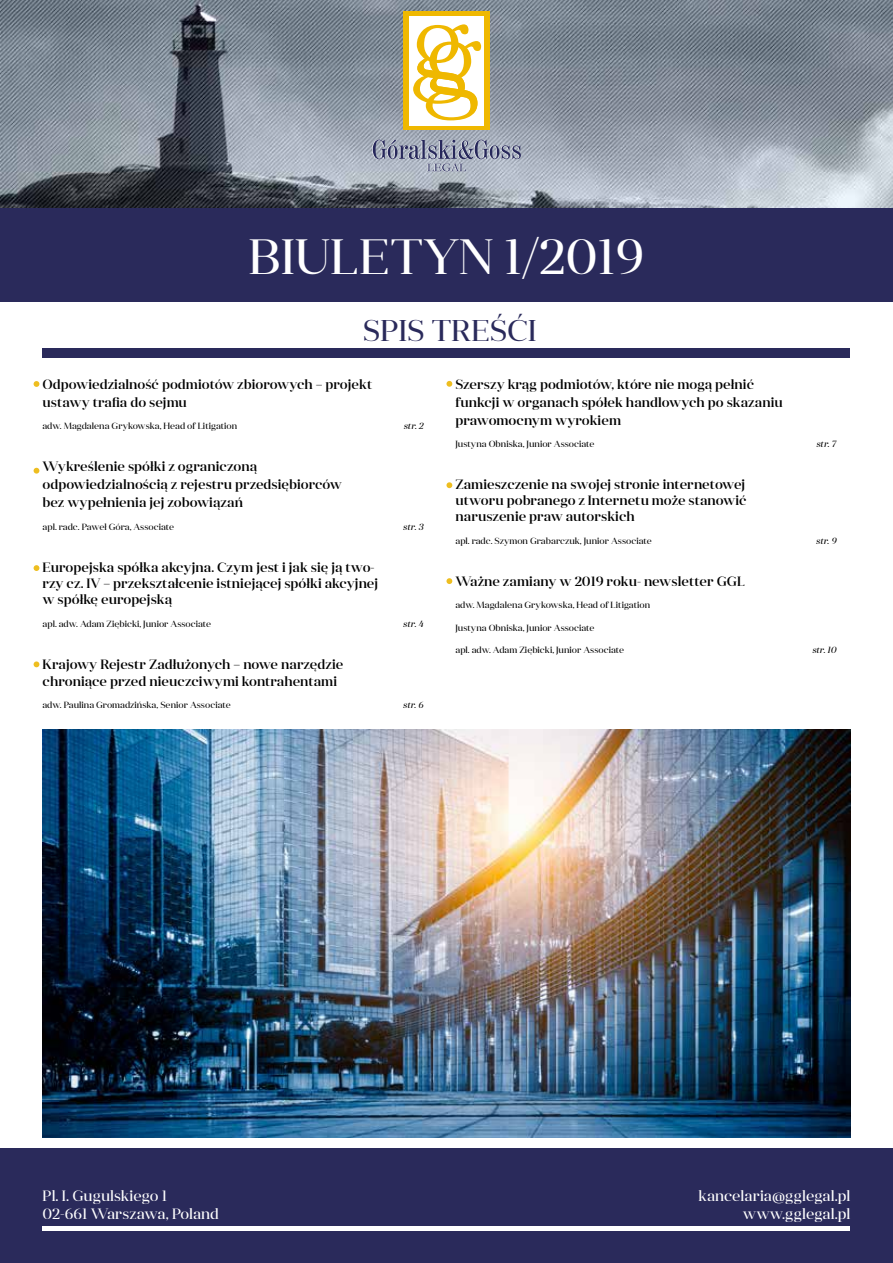
<style>
.page{position:relative;width:893px;height:1263px;background:#fff}
.page>*{position:absolute;margin:0;border:0;box-sizing:border-box;transform-origin:0 0}
.t1{font:49.5px "Anglecia Pro Display";color:#fff}
.t2{font:30px "Anglecia Pro Display";color:#2a2a5b}
.t3{font:15px/18px "Anglecia Pro Display";color:#fff}
.t4{font:500 13.5px/18px "Anglecia Pro Display";color:#000}
.t5{font:9px "Anglecia Pro Display";color:#000}
.t6{font:italic 9px "Anglecia Pro Display";color:#000}
</style>
<div class="page">
<img style="left:0;top:0;width:893px;height:208px">
<div style="left:0;top:208px;width:893px;height:94px;background:#2a2a5b"></div>
<svg style="left:372px;top:140px;width:149px;height:31px"></svg>
<div style="left:403px;top:12px;width:87px;height:118px;background:#efb800"></div>
<div style="left:410px;top:16px;width:74px;height:110px;background:#fff"></div>
<svg style="left:413px;top:24px;width:68px;height:96px"></svg>
<div style="left:43px;top:348px;width:807px;height:9px;background:#2a2a5b"></div>
<div style="left:0;top:1148px;width:893px;height:115px;background:#2a2a5b"></div>
<hr style="left:42px;top:1226px;width:808px;height:4px;background:#fff">
<svg style="left:34px;top:381px;width:5px;height:6px"></svg>
<svg style="left:34px;top:468px;width:5px;height:6px"></svg>
<svg style="left:34px;top:565px;width:5px;height:6px"></svg>
<svg style="left:34px;top:661px;width:5px;height:6px"></svg>
<svg style="left:446px;top:381px;width:6px;height:6px"></svg>
<svg style="left:446px;top:482px;width:6px;height:6px"></svg>
<svg style="left:446px;top:578px;width:6px;height:6px"></svg>
<img style="left:43px;top:729px;width:807px;height:408px">
<h1 class="t1" style="left:249px;top:224px;width:397px">BIULETYN 1/2019</h1>
<h2 class="t2" style="left:363px;top:312px;width:175px">SPIS TREŚĆI</h2>
<p class="t4" style="left:43px;top:374px;width:331px">Odpowiedzialność podmiotów zbiorowych – projekt ustawy trafia do sejmu</p>
<p class="t5" style="left:43px;top:420px;width:196px">adw. Magdalena Grykowska, Head of Litigation</p>
<p class="t4" style="left:43px;top:457px;width:301px">Wykreślenie spółki z ograniczoną odpowiedzialnością z rejestru przedsiębiorców bez wypełnienia jej zobowiązań</p>
<p class="t5" style="left:43px;top:521px;width:133px">apl. radc. Paweł Góra, Associate</p>
<p class="t4" style="left:43px;top:559px;width:337px;line-height:16.2px">Europejska spółka akcyjna. Czym jest i jak się ją two&shy;rzy cz. IV – przekształcenie istniejącej spółki akcyjnej w spółkę europejską</p>
<p class="t5" style="left:43px;top:618px;width:170px">apl. adw. Adam Ziębicki, Junior Associate</p>
<p class="t4" style="left:455px;top:374px;width:329px">Szerszy krąg podmiotów, które nie mogą pełnić funkcji w organach spółek handlowych po skazaniu prawomocnym wyrokiem</p>
<p class="t5" style="left:455px;top:438px;width:141px">Justyna Obniska, Junior Associate</p>
<p class="t4" style="left:455px;top:476px;width:293px;line-height:16.2px;text-align:justify">Zamieszczenie na swojej stronie internetowej utworu pobranego z Internetu może stanowić naruszenie praw autorskich</p>
<p class="t5" style="left:455px;top:535px;width:198px">apl. radc. Szymon Grabarczuk, Junior Associate</p>
<p class="t4" style="left:455px;top:572px;width:291px">Ważne zamiany w 2019 roku- newsletter GGL</p>
<p class="t5" style="left:455px;top:599px;width:196px">adw. Magdalena Grykowska, Head of Litigation</p>
<p class="t5" style="left:455px;top:622px;width:141px">Justyna Obniska, Junior Associate</p>
<p class="t5" style="left:455px;top:644px;width:170px">apl. adw. Adam Ziębicki, Junior Associate</p>
<p class="t6" style="left:403px;top:420px;width:21px">str. 2</p>
<p class="t6" style="left:403px;top:521px;width:22px">str. 3</p>
<p class="t6" style="left:403px;top:618px;width:22px">str. 4</p>
<p class="t4" style="left:43px;top:656px;width:302px;line-height:16.2px">Krajowy Rejestr Zadłużonych – nowe narzędzie chroniące przed nieuczciwymi kontrahentami</p>
<p class="t5" style="left:43px;top:699px;width:190px">adw. Paulina Gromadzińska, Senior Associate</p>
<p class="t6" style="left:403px;top:699px;width:22px">str. 6</p>
<p class="t6" style="left:816px;top:438px;width:22px">str. 7</p>
<p class="t6" style="left:816px;top:535px;width:22px">str. 9</p>
<p class="t6" style="left:812px;top:644px;width:26px">str. 10</p>
<p class="t3" style="left:42px;top:1186px;width:178px">Pl. I. Gugulskiego 1<br>02-661 Warszawa, Poland</p>
<p class="t3" style="left:699px;top:1186px;width:153px;text-align:right">kancelaria@gglegal.pl www.gglegal.pl</p>
</div>
